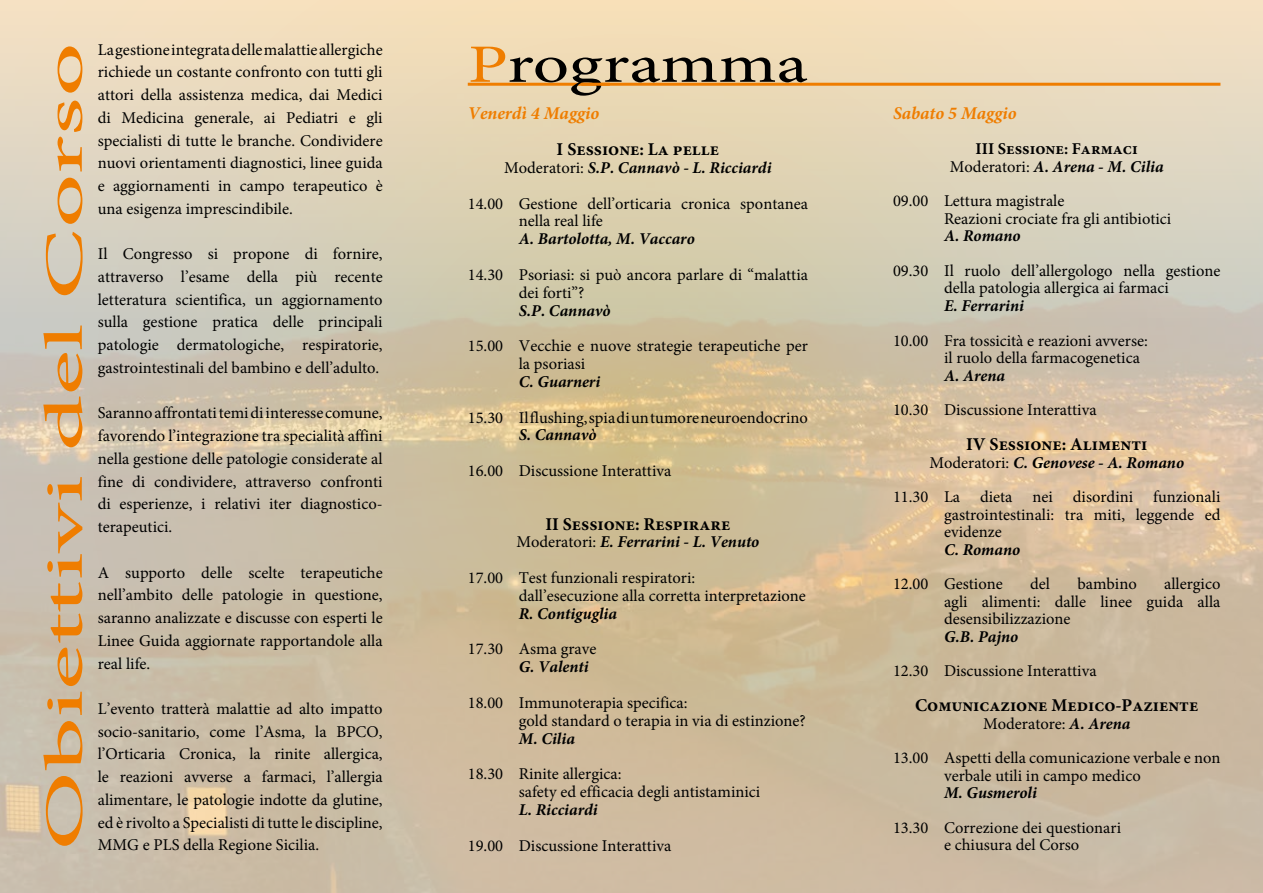
<style>
.page{position:relative;width:1263px;height:893px;background:#fff}
.page>*{position:absolute;margin:0;border:0;box-sizing:border-box;transform-origin:0 0}
.t1{font:54px "Minion Pro";color:#ef7d00;scale:1.96 1}
.t2{font:54px "Minion Pro";color:#000;scale:1.32 1}
.t3{font:700 18px "Minion Pro";color:#000}
.t4{font:italic 700 18px "Minion Pro";color:#ef7d00}
.t5{font:16.5px/22.8px "Minion Pro";color:#000}
.t6{font:italic 700 16.5px "Minion Pro";color:#000}
.t7{font:700 16.5px/17.4px "Minion Pro";color:#000;text-align:center}
.s1{color:#ef7d00}
.s2{font-weight:700;font-style:italic}
.s3{font-weight:400}
.s4{font-style:italic}
</style>
<div class="page">
<img style="left:0;top:0;width:1263px;height:893px">
<hr style="left:468px;top:83px;width:752px;height:3px;background:#ef7d00">
<h1 class="t1" style="left:28px;top:850px;width:414px;rotate:-90deg">Obiettivi del Corso</h1>
<p class="t5" style="left:98px;top:38px;width:286px;text-align:justify">La gestione integrata delle malattie allergiche richiede un costante confronto con tutti gli attori della assistenza medica, dai Medici di Medicina generale, ai Pediatri e gli specialisti di tutte le branche. Condividere nuovi orientamenti diagnostici, linee guida e aggiornamenti in campo terapeutico è una esigenza imprescindibile.</p>
<p class="t5" style="left:98px;top:243px;width:286px;text-align:justify">Il Congresso si propone di fornire, attraverso l’esame della più recente letteratura scientifica, un aggiornamento sulla gestione pratica delle principali patologie dermatologiche, respiratorie, gastrointestinali del bambino e dell’adulto.</p>
<p class="t5" style="left:98px;top:402px;width:286px;text-align:justify">Saranno affrontati temi di interesse comune, favorendo l’integrazione tra specialità affini nella gestione delle patologie considerate al fine di condividere, attraverso confronti di esperienze, i relativi iter diagnostico&shy;terapeutici.</p>
<p class="t5" style="left:98px;top:561px;width:286px;text-align:justify">A supporto delle scelte terapeutiche nell’ambito delle patologie in questione, saranno analizzate e discusse con esperti le Linee Guida aggiornate rapportandole alla real life.</p>
<p class="t5" style="left:98px;top:697px;width:286px;text-align:justify">L’evento tratterà malattie ad alto impatto socio-sanitario, come l’Asma, la BPCO, l’Orticaria Cronica, la rinite allergica, le reazioni avverse a farmaci, l’allergia alimentare, le patologie indotte da glutine, ed è rivolto a Specialisti di tutte le discipline,</p>
<p class="t5" style="left:98px;top:834px;width:223px">MMG e PLS della Regione Sicilia.</p>
<h1 class="t2" style="left:468px;top:28px;width:259px"><span class="s1">P</span>rogramma</h1>
<p class="t4" style="left:468px;top:101px;width:133px">Venerdì 4 Maggio</p>
<p class="t3" style="left:557px;top:137px;width:164px">I Sessione: La pelle</p>
<p class="t5" style="left:468px;top:150px;width:342px;line-height:35.7px;text-align:center">Moderatori: <span class="s2">S.P. Cannavò - L. Ricciardi<br></span>14.00 Gestione dell’orticaria cronica spontanea</p>
<p class="t5" style="left:519px;top:210px;width:86px">nella real life</p>
<p class="t6" style="left:519px;top:227px;width:178px">A. Bartolotta, M. Vaccaro</p>
<p class="t5" style="left:519px;top:266px;width:291px;line-height:17.9px;text-indent:-51px">14.30 Psoriasi: si può ancora parlare di “malattia dei forti”?</p>
<p class="t6" style="left:519px;top:299px;width:93px">S.P. Cannavò</p>
<p class="t5" style="left:519px;top:337px;width:291px;line-height:17.9px;text-indent:-51px">15.00 Vecchie e nuove strategie terapeutiche per la psoriasi</p>
<p class="t6" style="left:519px;top:370px;width:83px">C. Guarneri</p>
<p class="t5" style="left:468px;top:406px;width:342px">15.30 Il flushing, spia di un tumore neuroendocrino</p>
<p class="t6" style="left:519px;top:423px;width:79px">S. Cannavò</p>
<p class="t5" style="left:468px;top:459px;width:205px">16.00 Discussione Interattiva</p>
<p class="t3" style="left:545px;top:511px;width:187px">II Sessione: Respirare</p>
<p class="t5" style="left:468px;top:524px;width:293px;line-height:35.7px;text-indent:49px">Moderatori: <span class="s2">E. Ferrarini - L. Venuto<br></span>17.00 Test funzionali respiratori:</p>
<p class="t5" style="left:519px;top:584px;width:289px">dall’esecuzione alla corretta interpretazione</p>
<p class="t6" style="left:519px;top:602px;width:100px">R. Contiguglia</p>
<p class="t5" style="left:468px;top:638px;width:130px">17.30 Asma grave</p>
<p class="t6" style="left:519px;top:655px;width:71px">G. Valenti</p>
<p class="t5" style="left:519px;top:694px;width:289px;line-height:17.9px;text-indent:-51px">18.00 Immunoterapia specifica:<br>gold standard o terapia in via di estinzione?</p>
<p class="t6" style="left:519px;top:726px;width:58px">M. Cilia</p>
<p class="t5" style="left:519px;top:765px;width:243px;line-height:17.9px;text-indent:-51px">18.30 Rinite allergica:<br>safety ed efficacia degli antistaminici</p>
<p class="t6" style="left:519px;top:798px;width:81px">L. Ricciardi</p>
<p class="t5" style="left:468px;top:834px;width:205px">19.00 Discussione Interattiva</p>
<p class="t4" style="left:893px;top:101px;width:125px">Sabato 5 Maggio</p>
<p class="t7" style="left:950px;top:140px;width:215px">III Sessione: Farmaci<br><span class="s3">Moderatori:</span> <span class="s4">A. Arena - M. Cilia</span></p>
<p class="t5" style="left:944px;top:193px;width:229px;line-height:17.4px;text-indent:-51px">09.00 Lettura magistrale<br>Reazioni crociate fra gli antibiotici</p>
<p class="t6" style="left:944px;top:224px;width:78px">A. Romano</p>
<p class="t5" style="left:893px;top:262px;width:329px;line-height:17.4px;text-align:center">09.30 Il ruolo dell’allergologo nella gestione della patologia allergica ai farmaci</p>
<p class="t6" style="left:944px;top:294px;width:81px">E. Ferrarini</p>
<p class="t5" style="left:944px;top:332px;width:205px;line-height:17.4px;text-indent:-51px">10.00 Fra tossicità e reazioni avverse: il ruolo della farmacogenetica</p>
<p class="t6" style="left:944px;top:363px;width:63px">A. Arena</p>
<p class="t5" style="left:893px;top:399px;width:205px">10.30 Discussione Interattiva</p>
<p class="t3" style="left:966px;top:432px;width:183px">IV Sessione: Alimenti</p>
<p class="t5" style="left:893px;top:445px;width:329px;line-height:34.8px;text-align:center">Moderatori: <span class="s2">C. Genovese - A. Romano<br></span>11.30 La dieta nei disordini funzionali</p>
<p class="t5" style="left:944px;top:506px;width:278px;line-height:17.4px">gastrointestinali: tra miti, leggende ed evidenze</p>
<p class="t6" style="left:944px;top:537px;width:78px">C. Romano</p>
<p class="t5" style="left:893px;top:573px;width:111px">12.00 Gestione</p>
<p class="t5" style="left:1030px;top:573px;width:21px">del</p>
<p class="t5" style="left:1077px;top:573px;width:61px">bambino</p>
<p class="t5" style="left:944px;top:575px;width:278px;line-height:17.4px;text-align:justify;text-indent:220px">allergico agli alimenti: dalle linee guida alla desensibilizzazione</p>
<p class="t6" style="left:944px;top:625px;width:76px">G.B. Pajno</p>
<p class="t5" style="left:893px;top:660px;width:205px">12.30 Discussione Interattiva</p>
<p class="t3" style="left:915px;top:693px;width:285px">Comunicazione Medico-Paziente</p>
<p class="t5" style="left:893px;top:706px;width:329px;line-height:34.8px;text-align:center">Moderatore: <span class="s2">A. Arena<br></span>13.00 Aspetti della comunicazione verbale e non</p>
<p class="t5" style="left:944px;top:764px;width:198px">verbale utili in campo medico</p>
<p class="t6" style="left:944px;top:781px;width:94px">M. Gusmeroli</p>
<p class="t5" style="left:893px;top:819px;width:230px;line-height:17.4px;text-align:center">13.30 Correzione dei questionari e chiusura del Corso</p>
</div>
